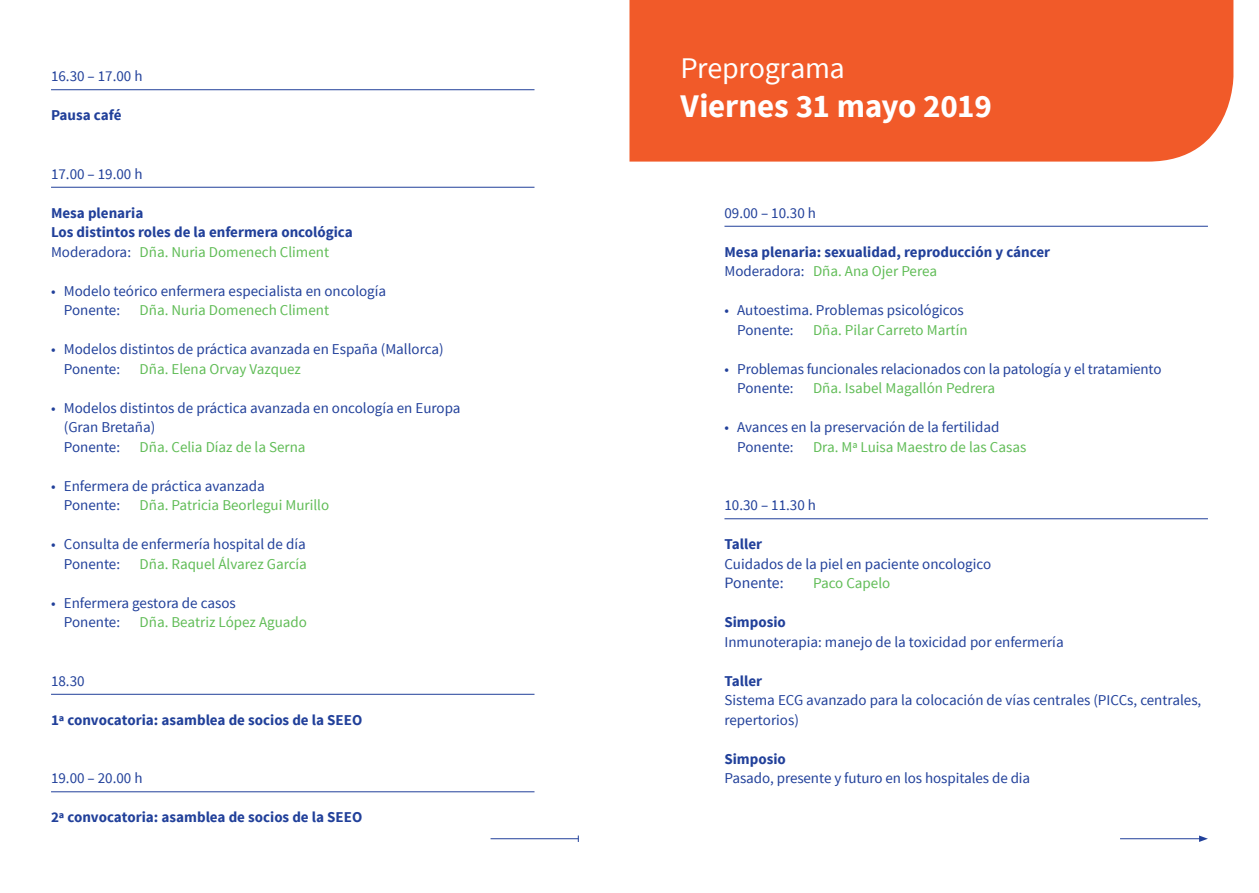
<style>
.page{position:relative;width:1259px;height:893px;background:#fff}
.page>*{position:absolute;margin:0;border:0;box-sizing:border-box;transform-origin:0 0}
.t1{font:700 33px "Source Sans Pro";letter-spacing:-.005em;color:#fff}
.t2{font:30px "Source Sans Pro";letter-spacing:-.01em;color:#fff}
.t3{font:15.75px "Source Sans Pro";color:#21409a}
.t4{font:15px/19.5px "Source Sans Pro";color:#21409a}
.t5{font:700 15px/19.5px "Source Sans Pro";color:#21409a}
.t6{font:15px "Source Sans Pro";color:#60bc56}
.s1{font-weight:400}
.s2{font-weight:400;color:#60bc56}
</style>
<div class="page">
<hr style="left:51px;top:89px;width:483px;height:1px;background:#21409a">
<hr style="left:51px;top:187px;width:483px;height:1px;background:#21409a">
<hr style="left:51px;top:694px;width:483px;height:1px;background:#21409a">
<hr style="left:51px;top:791px;width:483px;height:1px;background:#21409a">
<hr style="left:490px;top:838px;width:88px;height:1px;background:#21409a">
<div style="left:629px;top:0;width:604px;height:162px;background:#f15a29"></div>
<hr style="left:724px;top:226px;width:484px;height:1px;background:#21409a">
<hr style="left:724px;top:518px;width:484px;height:1px;background:#21409a">
<hr style="left:1120px;top:838px;width:81px;height:1px;background:#21409a">
<svg style="left:1199px;top:835px;width:9px;height:7px"></svg>
<p class="t4" style="left:51px;top:67px;width:93px">16.30 – 17.00 h</p>
<p class="t5" style="left:51px;top:106px;width:72px">Pausa café</p>
<p class="t4" style="left:51px;top:164px;width:93px">17.00 – 19.00 h</p>
<p class="t5" style="left:51px;top:204px;width:303px">Mesa plenaria<br>Los distintos roles de la enfermera oncológica<br><span class="s1">Moderadora:</span> <span class="s2">Dña. Nuria Domenech Climent</span></p>
<p class="t4" style="left:64px;top:281px;width:324px;text-indent:-13px">• Modelo teórico enfermera especialista en oncología<br>Ponente:</p>
<p class="t6" style="left:140px;top:301px;width:191px">Dña. Nuria Domenech Climent</p>
<p class="t4" style="left:64px;top:340px;width:381px;text-indent:-13px">• Modelos distintos de práctica avanzada en España (Mallorca)<br>Ponente:</p>
<p class="t6" style="left:140px;top:360px;width:163px">Dña. Elena Orvay Vazquez</p>
<p class="t4" style="left:64px;top:398px;width:398px;text-indent:-13px">• Modelos distintos de práctica avanzada en oncología en Europa (Gran Bretaña)<br>Ponente:</p>
<p class="t6" style="left:140px;top:438px;width:167px">Dña. Celia Díaz de la Serna</p>
<p class="t4" style="left:64px;top:476px;width:203px;text-indent:-13px">• Enfermera de práctica avanzada<br>Ponente:</p>
<p class="t6" style="left:140px;top:496px;width:191px">Dña. Patricia Beorlegui Murillo</p>
<p class="t4" style="left:64px;top:535px;width:243px;text-indent:-13px">• Consulta de enfermería hospital de día<br>Ponente:</p>
<p class="t6" style="left:140px;top:555px;width:169px">Dña. Raquel Álvarez García</p>
<p class="t4" style="left:64px;top:593px;width:173px;text-indent:-13px">• Enfermera gestora de casos<br>Ponente:</p>
<p class="t6" style="left:140px;top:613px;width:169px">Dña. Beatriz López Aguado</p>
<p class="t4" style="left:51px;top:671px;width:35px">18.30</p>
<p class="t5" style="left:51px;top:711px;width:313px">1ª convocatoria: asamblea de socios de la SEEO</p>
<p class="t4" style="left:51px;top:769px;width:93px">19.00 – 20.00 h</p>
<p class="t5" style="left:51px;top:808px;width:313px">2ª convocatoria: asamblea de socios de la SEEO</p>
<h2 class="t2" style="left:680px;top:49px;width:166px">Preprograma</h2>
<h1 class="t1" style="left:680px;top:85px;width:313px">Viernes 31 mayo 2019</h1>
<p class="t4" style="left:724px;top:203px;width:93px">09.00 – 10.30 h</p>
<p class="t5" style="left:724px;top:243px;width:327px">Mesa plenaria: sexualidad, reproducción y cáncer<br><span class="s1">Moderadora:</span> <span class="s2">Dña. Ana Ojer Perea</span></p>
<p class="t4" style="left:737px;top:301px;width:228px;text-indent:-13px">• Autoestima. Problemas psicológicos<br>Ponente:</p>
<p class="t6" style="left:813px;top:321px;width:156px">Dña. Pilar Carreto Martín</p>
<p class="t4" style="left:737px;top:359px;width:426px;text-indent:-13px">• Problemas funcionales relacionados con la patología y el tratamiento<br>Ponente:</p>
<p class="t6" style="left:813px;top:379px;width:184px">Dña. Isabel Magallón Pedrera</p>
<p class="t4" style="left:737px;top:418px;width:264px;text-indent:-13px">• Avances en la preservación de la fertilidad<br>Ponente:</p>
<p class="t6" style="left:813px;top:438px;width:215px">Dra. Mª Luisa Maestro de las Casas</p>
<p class="t4" style="left:724px;top:496px;width:93px">10.30 – 11.30 h</p>
<p class="t5" style="left:724px;top:535px;width:39px">Taller</p>
<p class="t4" style="left:724px;top:554px;width:268px">Cuidados de la piel en paciente oncologico</p>
<p class="t3" style="left:724px;top:573px;width:61px">Ponente:</p>
<p class="t6" style="left:813px;top:574px;width:79px">Paco Capelo</p>
<p class="t5" style="left:724px;top:613px;width:63px">Simposio</p>
<p class="t4" style="left:724px;top:632px;width:341px">Inmunoterapia: manejo de la toxicidad por enfermería</p>
<p class="t5" style="left:724px;top:672px;width:39px">Taller</p>
<p class="t4" style="left:724px;top:691px;width:478px">Sistema ECG avanzado para la colocación de vías centrales (PICCs, centrales, repertorios)</p>
<p class="t5" style="left:724px;top:750px;width:63px">Simposio</p>
<p class="t4" style="left:724px;top:769px;width:307px">Pasado, presente y futuro en los hospitales de dia</p>
</div>
